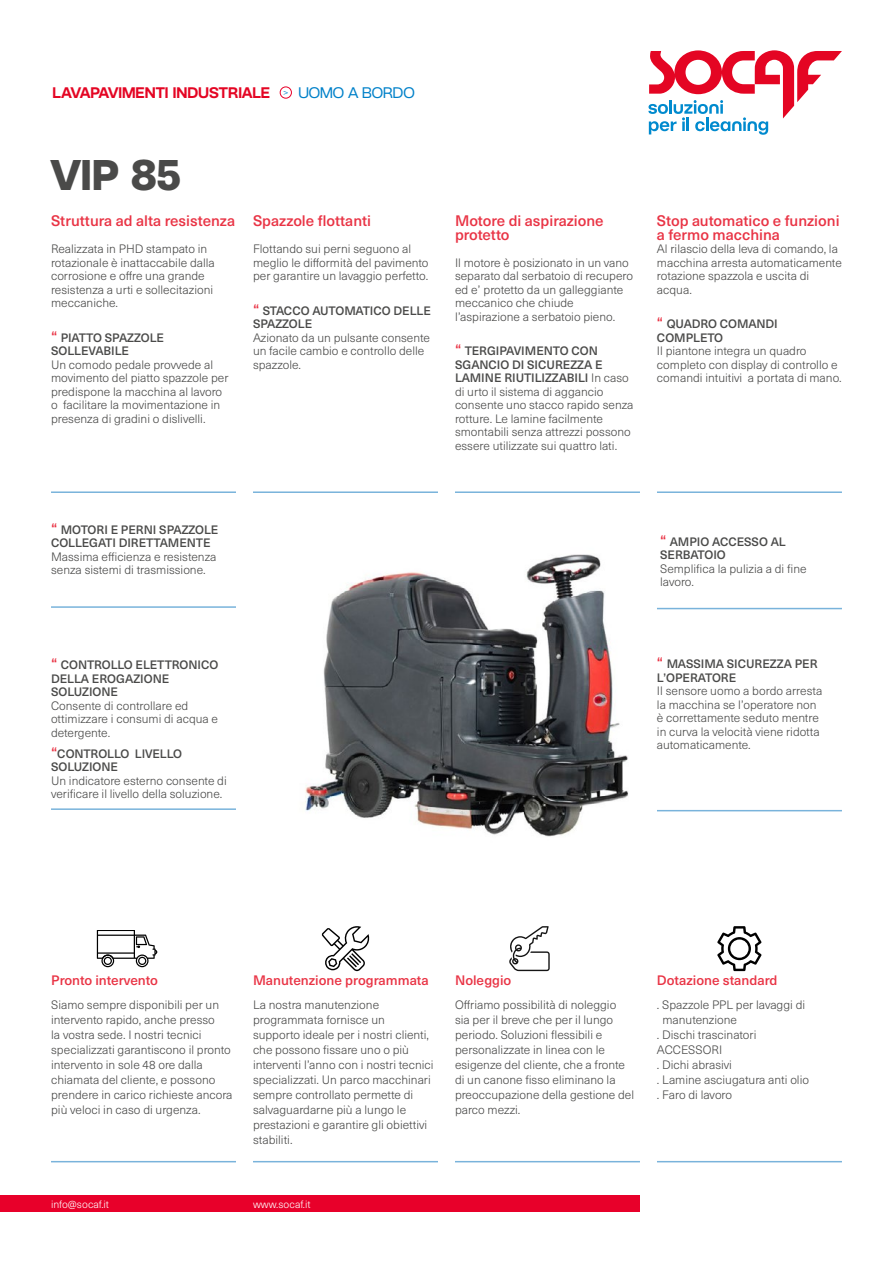
<style>
.page{position:relative;width:893px;height:1263px;background:#fff}
.page>*{position:absolute;margin:0;border:0;box-sizing:border-box;transform-origin:0 0}
.t1{font:700 42px "BC Novatica CYR";color:#4a4a49}
.t2{font:500 15px/13.5px "Neue Haas Unica W1 G";color:#e93445}
.t3{font:600 15px "BC Novatica CYR";color:#e40523}
.t4{font:15px "BC Novatica CYR";color:#0081c9}
.t5{font:500 13.5px "Neue Haas Unica W1 G";color:#e93445}
.t6{font:300 12px/13.5px "Neue Haas Unica W1 G";color:#4a4a49}
.t7{font:500 12px/13.5px "Neue Haas Unica W1 G";color:#4a4a49}
.t8{font:300 10.5px "Neue Haas Unica W1 G";color:#fff}
.s1{font-weight:300;font-size:9px}
.s2{font-size:15px;color:#e93445}
.s3{font-weight:500;font-size:15px;color:#e93445}
.s4{font-weight:500}
</style>
<div class="page">
<svg style="left:648px;top:50px;width:194px;height:85px"></svg>
<div style="left:280px;top:87px;width:12px;height:11px;border:1px solid #e8002a;border-radius:50%"></div>
<div style="left:0;top:1195px;width:640px;height:17px;background:#e8002a"></div>
<img style="left:305px;top:554px;width:323px;height:283px">
<hr style="left:51px;top:1161px;width:185px;height:1px;background:#79b3db">
<hr style="left:253px;top:1161px;width:185px;height:1px;background:#79b3db">
<hr style="left:455px;top:1161px;width:185px;height:1px;background:#79b3db">
<hr style="left:657px;top:1161px;width:185px;height:1px;background:#79b3db">
<hr style="left:51px;top:491px;width:185px;height:2px;background:#79b3db">
<hr style="left:253px;top:491px;width:185px;height:2px;background:#79b3db">
<hr style="left:455px;top:491px;width:185px;height:2px;background:#79b3db">
<hr style="left:657px;top:491px;width:185px;height:2px;background:#79b3db">
<hr style="left:51px;top:606px;width:185px;height:2px;background:#79b3db">
<hr style="left:657px;top:608px;width:185px;height:1px;background:#79b3db">
<hr style="left:51px;top:808px;width:185px;height:2px;background:#79b3db">
<hr style="left:657px;top:810px;width:185px;height:1px;background:#79b3db">
<svg style="left:97px;top:930px;width:60px;height:37px"></svg>
<svg style="left:322px;top:926px;width:47px;height:45px"></svg>
<svg style="left:509px;top:926px;width:41px;height:45px"></svg>
<svg style="left:717px;top:926px;width:44px;height:45px"></svg>
<p class="t3" style="left:53px;top:83px;width:219px">LAVAPAVIMENTI INDUSTRIALE</p>
<p class="t4" style="left:283px;top:83px;width:133px"><span class="s1">&gt;</span> UOMO A BORDO</p>
<h1 class="t1" style="left:51px;top:148px;width:131px">VIP 85</h1>
<p class="t2" style="left:51px;top:213px;width:186px">Struttura ad alta resistenza</p>
<p class="t6" style="left:51px;top:242px;width:165px">Realizzata in PHD stampato in rotazionale è inattaccabile dalla corrosione e offre una grande resistenza a urti e sollecitazioni meccaniche.</p>
<p class="t7" style="left:51px;top:330px;width:114px"><span class="s2">“</span> PIATTO SPAZZOLE<br>SOLLEVABILE</p>
<p class="t6" style="left:51px;top:357px;width:179px">Un comodo pedale provvede al movimento del piatto spazzole per predispone la macchina al lavoro o facilitare la movimentazione in presenza di gradini o dislivelli.</p>
<p class="t2" style="left:253px;top:213px;width:120px">Spazzole flottanti</p>
<p class="t6" style="left:253px;top:242px;width:177px">Flottando sui perni seguono al meglio le difformità del pavimento per garantire un lavaggio perfetto.</p>
<p class="t7" style="left:253px;top:303px;width:179px"><span class="s2">“</span> STACCO AUTOMATICO DELLE<br>SPAZZOLE</p>
<p class="t6" style="left:253px;top:330px;width:178px">Azionato da un pulsante consente un facile cambio e controllo delle spazzole.</p>
<p class="t2" style="left:455px;top:213px;width:150px">Motore di aspirazione protetto</p>
<p class="t6" style="left:455px;top:255px;width:179px">Il motore è posizionato in un vano separato dal serbatoio di recupero ed e’ protetto da un galleggiante meccanico che chiude l’aspirazione a serbatoio pieno.</p>
<p class="t6" style="left:455px;top:344px;width:180px"><span class="s3">“</span> <span class="s4">TERGIPAVIMENTO CON<br>SGANCIO DI SICUREZZA E<br>LAMINE RIUTILIZZABILI</span> In caso di urto il sistema di aggancio consente uno stacco rapido senza rotture. Le lamine facilmente smontabili senza attrezzi possono essere utilizzate sui quattro lati.</p>
<p class="t2" style="left:657px;top:213px;width:184px">Stop automatico e funzioni a fermo macchina</p>
<p class="t6" style="left:657px;top:242px;width:186px">Al rilascio della leva di comando, la macchina arresta automaticamente rotazione spazzola e uscita di acqua.</p>
<p class="t7" style="left:657px;top:316px;width:122px"><span class="s2">“</span> QUADRO COMANDI<br>COMPLETO</p>
<p class="t6" style="left:657px;top:344px;width:186px">Il piantone integra un quadro completo con display di controllo e comandi intuitivi a portata di mano.</p>
<p class="t7" style="left:51px;top:522px;width:169px"><span class="s2">“</span> MOTORI E PERNI SPAZZOLE<br>COLLEGATI DIRETTAMENTE</p>
<p class="t6" style="left:51px;top:549px;width:167px">Massima efficienza e resistenza senza sistemi di trasmissione.</p>
<p class="t7" style="left:51px;top:658px;width:169px"><span class="s2">“</span> CONTROLLO ELETTRONICO<br>DELLA EROGAZIONE<br>SOLUZIONE</p>
<p class="t6" style="left:51px;top:698px;width:169px">Consente di controllare ed ottimizzare i consumi di acqua e detergente.</p>
<p class="t7" style="left:51px;top:746px;width:132px"><span class="s2">“</span>CONTROLLO LIVELLO<br>SOLUZIONE</p>
<p class="t6" style="left:51px;top:773px;width:177px">Un indicatore esterno consente di verificare il livello della soluzione.</p>
<p class="t7" style="left:660px;top:534px;width:127px"><span class="s2">“</span> AMPIO ACCESSO AL<br>SERBATOIO</p>
<p class="t6" style="left:660px;top:561px;width:148px">Semplifica la pulizia a di fine lavoro.</p>
<p class="t7" style="left:657px;top:656px;width:162px"><span class="s2">“</span> MASSIMA SICUREZZA PER<br>L’OPERATORE</p>
<p class="t6" style="left:657px;top:683px;width:167px">Il sensore uomo a bordo arresta la macchina se l’operatore non è correttamente seduto mentre in curva la velocità viene ridotta automaticamente.</p>
<p class="t5" style="left:51px;top:970px;width:108px">Pronto intervento</p>
<p class="t6" style="left:51px;top:996px;width:183px;line-height:15px">Siamo sempre disponibili per un intervento rapido, anche presso<br>la vostra sede. I nostri tecnici specializzati garantiscono il pronto intervento in sole 48 ore dalla chiamata del cliente, e possono prendere in carico richieste ancora più veloci in caso di urgenza.</p>
<p class="t5" style="left:253px;top:970px;width:177px">Manutenzione programmata</p>
<p class="t6" style="left:253px;top:996px;width:182px;line-height:15px">La nostra manutenzione programmata fornisce un supporto ideale per i nostri clienti, che possono fissare uno o più interventi l’anno con i nostri tecnici specializzati. Un parco macchinari sempre controllato permette di salvaguardarne più a lungo le prestazioni e garantire gli obiettivi stabiliti.</p>
<p class="t8" style="left:51px;top:1197px;width:60px">info@socaf.it</p>
<p class="t8" style="left:253px;top:1197px;width:59px">www.socaf.it</p>
<p class="t5" style="left:455px;top:970px;width:58px">Noleggio</p>
<p class="t6" style="left:455px;top:996px;width:181px;line-height:15px">Offriamo possibilità di noleggio<br>sia per il breve che per il lungo periodo. Soluzioni flessibili e personalizzate in linea con le esigenze del cliente, che a fronte di un canone fisso eliminano la preoccupazione della gestione del parco mezzi.</p>
<p class="t5" style="left:657px;top:970px;width:122px">Dotazione standard</p>
<p class="t6" style="left:657px;top:997px;width:150px">. Spazzole PPL per lavaggi di</p>
<p class="t6" style="left:662px;top:1012px;width:76px">manutenzione</p>
<p class="t6" style="left:657px;top:1027px;width:101px">. Dischi trascinatori</p>
<p class="t6" style="left:657px;top:1042px;width:67px">ACCESSORI</p>
<p class="t6" style="left:657px;top:1057px;width:76px">. Dichi abrasivi</p>
<p class="t6" style="left:657px;top:1072px;width:154px">. Lamine asciugatura anti olio</p>
<p class="t6" style="left:657px;top:1087px;width:77px">. Faro di lavoro</p>
</div>
